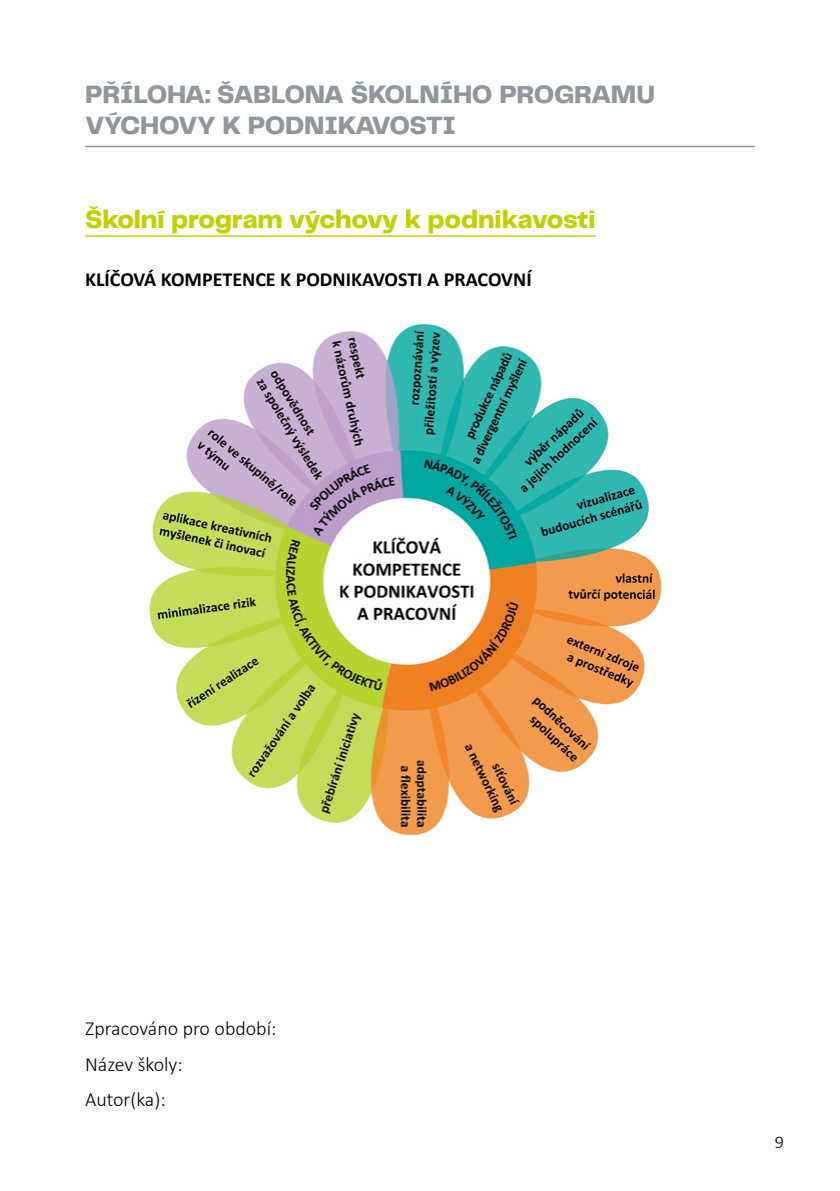
<style>
.page{position:relative;width:840px;height:1191px;background:#fff}
.page>*{position:absolute;margin:0;border:0;box-sizing:border-box;transform-origin:0 0}
.t1{font:800 26px/31.2px "Telegraf";letter-spacing:-.02em;color:#8f979c}
.t2{font:800 26px "Telegraf";letter-spacing:-.01em;color:#c1d100}
.t3{font:300 20px/35.4px "Calibri";color:#000}
.t4{font:700 20px "Calibri";color:#000}
.t5{font:300 18px "Calibri";color:#000}
</style>
<div class="page">
<hr style="left:85px;top:146px;width:669px;height:1px;background:#8f979c">
<hr style="left:85px;top:235px;width:510px;height:2px;background:#c1d100">
<img style="left:149px;top:324px;width:513px;height:512px">
<p class="t1" style="left:85px;top:79px;width:571px">PŘÍLOHA: ŠABLONA ŠKOLNÍHO PROGRAMU<br>VÝCHOVY K PODNIKAVOSTI</p>
<p class="t2" style="left:85px;top:201px;width:511px">Školní program výchovy k podnikavosti</p>
<p class="t4" style="left:85px;top:265px;width:448px">KLÍČOVÁ KOMPETENCE K PODNIKAVOSTI A PRACOVNÍ</p>
<p class="t3" style="left:85px;top:1010px;width:193px">Zpracováno pro období:<br>Název školy:<br>Autor(ka):</p>
<p class="t5" style="left:774px;top:1130px;width:11px">9</p>
</div>
